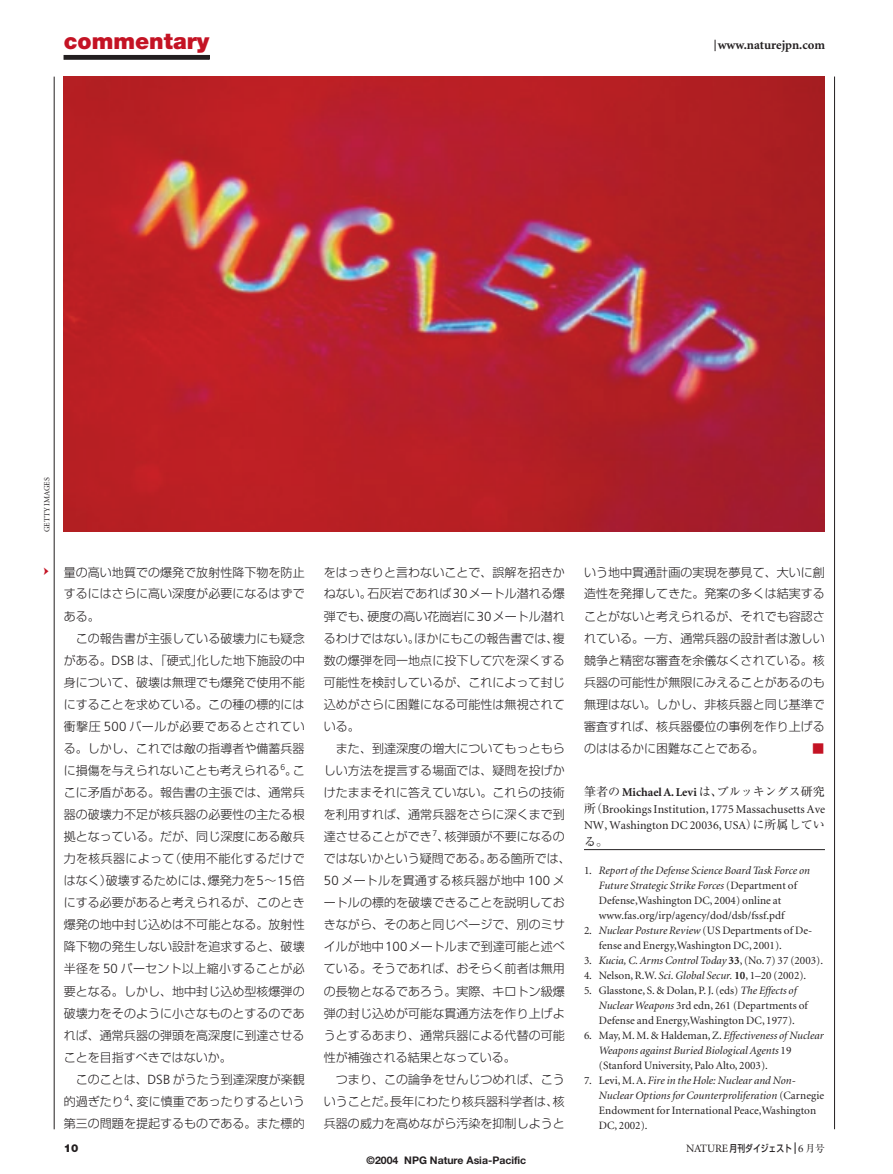
<style>
.page{position:relative;width:893px;height:1174px;background:#fff}
.page>*{position:absolute;margin:0;border:0;box-sizing:border-box;transform-origin:0 0}
.t1{font:900 22.5px "Helvetica Neue";color:#c41324}
.t2{font:700 12.75px "Minion";color:#231f20}
.t3{font:300 12px/22px "Shin Go";letter-spacing:.005em;color:#231f20}
.t4{font:12px/16.5px "Minion";letter-spacing:.005em;color:#231f20}
.t5{font:12px "Ryumin";color:#231f20}
.t6{font:300 12px "Shin Go";color:#c41324}
.t7{font:11.25px/15px "Minion";letter-spacing:.005em;color:#231f20}
.t8{font:italic 11.25px "Minion";color:#231f20}
.t9{font:900 10.95px "Helvetica Neue";color:#231f20}
.t10{font:700 10.5px "Helvetica Neue";color:#231f20}
.t11{font:500 9.75px "Shin Go";color:#231f20;scale:.8 1}
.t12{font:7.95px "Minion";letter-spacing:.005em;color:#231f20}
.s1{font-family:"Frutiger";font-size:13.2px}
.s2{font-family:"Minion";font-weight:700}
.s3{font-family:"Ryumin"}
.s4{font-style:italic}
.s5{font-style:normal}
.s6{font-weight:700;font-style:normal}
.s7{font-weight:700}
.s8{font-family:"Minion";font-weight:400;font-size:11.25px}
.s9{font-family:"Ryumin";font-weight:400}
</style>
<div class="page">
<hr style="left:54px;top:77px;width:1px;height:1052px;background:#231f20">
<hr style="left:834px;top:77px;width:1px;height:1052px;background:#231f20">
<div style="left:64px;top:55px;width:145px;height:4px;border:1px solid #231f20"></div>
<img style="left:64px;top:77px;width:761px;height:454px">
<hr style="left:584px;top:849px;width:241px;height:1px;background:#231f20">
<h1 class="t1" style="left:64px;top:27px;width:147px">commentary</h1>
<p class="t2" style="left:718px;top:38px;width:109px">www.naturejpn.com</p>
<p class="t12" style="left:43px;top:532px;width:56px;rotate:-90deg">GETTY IMAGES</p>
<p class="t3" style="left:64px;top:560px;width:243px">量の高い地質での爆発で放射性降下物を防止するにはさらに高い深度が必要になるはずである。<br>　この報告書が主張している破壊力にも疑念がある。<span class="s1">DSB</span> は、「硬式」化した地下施設の中身について、破壊は無理でも爆発で使用不能にすることを求めている。この種の標的には衝撃圧 <span class="s1">500</span> バールが必要であるとされている。しかし、これでは敵の指導者や備蓄兵器に損傷を与えられないことも考えられる<sup>6</sup>。ここに矛盾がある。報告書の主張では、通常兵器の破壊力不足が核兵器の必要性の主たる根拠となっている。だが、同じ深度にある敵兵力を核兵器によって（使用不能化するだけではなく）破壊するためには、爆発力を<span class="s1">5</span>～<span class="s1">15</span>倍にする必要があると考えられるが、このとき爆発の地中封じ込めは不可能となる。放射性降下物の発生しない設計を追求すると、破壊半径を <span class="s1">50</span> パーセント以上縮小することが必要となる。しかし、地中封じ込め型核爆弾の破壊力をそのように小さなものとするのであれば、通常兵器の弾頭を高深度に到達させることを目指すべきではないか。<br>　このことは、<span class="s1">DSB</span> がうたう到達深度が楽観的過ぎたり<sup>4</sup>、変に慎重であったりするという第三の問題を提起するものである。また標的</p>
<p class="t3" style="left:324px;top:560px;width:248px">をはっきりと言わないことで、誤解を招きかねない。石灰岩であれば<span class="s1">30</span>メートル潜れる爆弾でも、硬度の高い花崗岩に<span class="s1">30</span>メートル潜れるわけではない。ほかにもこの報告書では、複数の爆弾を同一地点に投下して穴を深くする可能性を検討しているが、これによって封じ込めがさらに困難になる可能性は無視されている。<br>　また、到達深度の増大についてもっともらしい方法を提言する場面では、疑問を投げかけたままそれに答えていない。これらの技術を利用すれば、通常兵器をさらに深くまで到達させることができ<sup>7</sup>、核弾頭が不要になるのではないかという疑問である。ある箇所では、<br><span class="s1">50</span> メートルを貫通する核兵器が地中 <span class="s1">100</span> メートルの標的を破壊できることを説明しておきながら、そのあと同じページで、別のミサイルが地中<span class="s1">100</span>メートルまで到達可能と述べている。そうであれば、おそらく前者は無用の長物となるであろう。実際、キロトン級爆弾の封じ込めが可能な貫通方法を作り上げようとするあまり、通常兵器による代替の可能性が補強される結果となっている。<br>　つまり、この論争をせんじつめれば、こういうことだ。長年にわたり核兵器科学者は、核兵器の威力を高めながら汚染を抑制しようと</p>
<p class="t3" style="left:584px;top:560px;width:242px;text-align:justify">いう地中貫通計画の実現を夢見て、大いに創造性を発揮してきた。発案の多くは結実することがないと考えられるが、それでも容認されている。一方、通常兵器の設計者は激しい競争と精密な審査を余儀なくされている。核兵器の可能性が無限にみえることがあるのも無理はない。しかし、非核兵器と同じ基準で審査すれば、核兵器優位の事例を作り上げるのははるかに困難なことである。</p>
<p class="t6" style="left:812px;top:740px;width:13px">■</p>
<p class="t5" style="left:584px;top:784px;width:242px">筆者の <span class="s2">Michael A. Levi</span> は、ブルッキングス研究</p>
<p class="t4" style="left:584px;top:801px;width:243px"><span class="s3">所（</span>Brookings Institution, 1775 Massachusetts Ave<br>NW, Washington DC 20036, USA<span class="s3">）に所属してい</span></p>
<p class="t5" style="left:584px;top:834px;width:25px">る。</p>
<p class="t7" style="left:599px;top:863px;width:213px;text-indent:-15px">1. <span class="s4">Report of the Defense Science Board Task Force on Future Strategic Strike Forces</span> (Department of Defense,Washington DC, 2004) online at www.fas.org/irp/agency/dod/dsb/fssf.pdf</p>
<p class="t7" style="left:599px;top:923px;width:215px;text-indent:-15px">2. <span class="s4">Nuclear Posture Review</span> (US Departments of De&shy;fense and Energy,Washington DC, 2001).</p>
<p class="t8" style="left:584px;top:954px;width:241px"><span class="s5">3.</span> Kucia, C. Arms Control Today <span class="s6">33</span><span class="s5">, (No. 7) 37 (2003).</span></p>
<p class="t7" style="left:584px;top:968px;width:224px">4. Nelson, R.W. <span class="s4">Sci. Global Secur.</span> <span class="s7">10</span>, 1–20 (2002).</p>
<p class="t7" style="left:599px;top:983px;width:211px;text-indent:-15px">5. Glasstone, S. &amp; Dolan, P. J. (eds) <span class="s4">The Effects of<br>Nuclear Weapons</span> 3rd edn, 261 (Departments of<br>Defense and Energy,Washington DC, 1977).</p>
<p class="t7" style="left:599px;top:1028px;width:226px;text-indent:-15px">6. May, M. M. &amp; Haldeman, Z. <span class="s4">Effectiveness of Nuclear<br>Weapons against Buried Biological Agents</span> 19 (Stanford University, Palo Alto, 2003).</p>
<p class="t7" style="left:599px;top:1073px;width:227px;text-indent:-15px">7. Levi, M. A. <span class="s4">Fire in the Hole: Nuclear and Non-Nuclear Options for Counterproliferation</span> (Carnegie Endowment for International Peace,Washington DC, 2002).</p>
<p class="t9" style="left:64px;top:1141px;width:16px">10</p>
<p class="t11" style="left:686px;top:1141px;width:175px"><span class="s8">NATURE</span>月刊ダイジェスト <span class="s8">6</span> <span class="s9">月号</span></p>
<p class="t10" style="left:367px;top:1154px;width:161px">©2004 NPG Nature Asia-Pacific</p>
</div>
